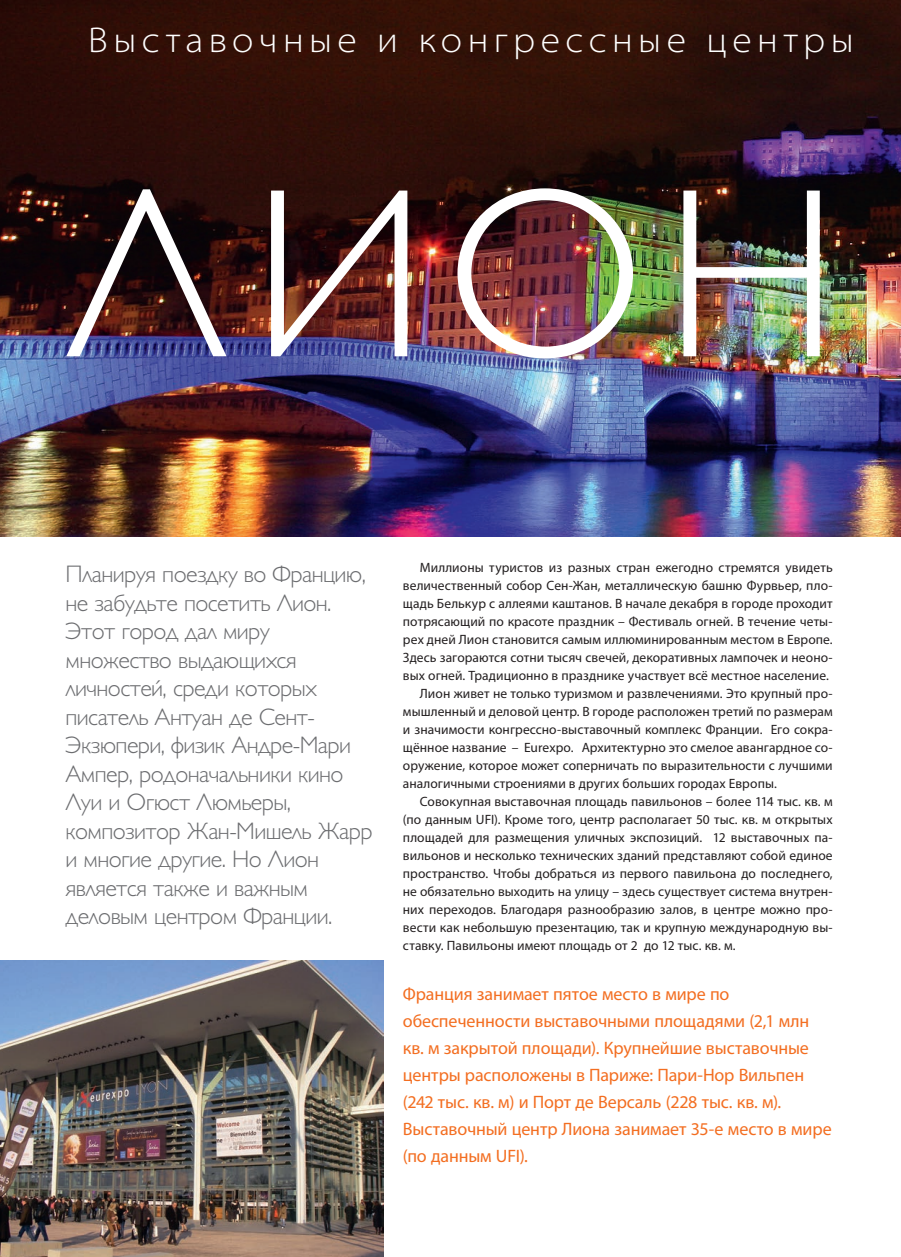
<style>
.page{position:relative;width:901px;height:1257px;background:#fff}
.page>*{position:absolute;margin:0;border:0;box-sizing:border-box;transform-origin:0 0}
.t1{font:243px "Gill Sans Light C";color:#fff}
.t2{font:300 semi-expanded 36px "Myriad Pro";letter-spacing:.15em;color:#fff}
.t3{font:24px/28.5px "Gill Sans Light C";letter-spacing:-.025em;color:#6c6d70}
.t4{font:18px/27px "Myriad Pro";letter-spacing:-.005em;color:#f36e21}
.t5{font:13.5px "Myriad Pro";letter-spacing:.005em;color:#231f20}
.s1{font-weight:700;font-stretch:semi-condensed}
</style>
<div class="page">
<img style="left:0;top:0;width:901px;height:536px">
<img style="left:0;top:960px;width:383px;height:297px">
<h2 class="t2" style="left:47px;top:26px;width:808px"><span class="s1">6</span> Выставочные и конгрессные центры</h2>
<h1 class="t1" style="left:65px;top:191px;width:775px">ЛИОН</h1>
<p class="t3" style="left:66px;top:562px;width:309px">Планируя поездку во Францию, не забудьте посетить Лион.<br>Этот город дал миру множество выдающихся личностей, среди которых писатель Антуан де Сент-<br>Экзюпери, физик Андре-Мари<br>Ампер, родоначальники кино<br>Луи и Огюст Люмьеры, композитор Жан-Мишель Жарр и многие другие. Но Лион является также и важным деловым центром Франции.</p>
<p class="t5" style="left:420px;top:563px;width:414px">Миллионы туристов из разных стран ежегодно стремятся увидеть</p>
<p class="t5" style="left:403px;top:581px;width:431px">величественный собор Сен-Жан, металлическую башню Фурвьер, пло-</p>
<p class="t5" style="left:403px;top:599px;width:431px">щадь Белькур с аллеями каштанов. В начале декабря в городе проходит</p>
<p class="t5" style="left:403px;top:617px;width:431px">потрясающий по красоте праздник – Фестиваль огней. В течение четы-</p>
<p class="t5" style="left:403px;top:635px;width:431px">рех дней Лион становится самым иллюминированным местом в Европе.</p>
<p class="t5" style="left:403px;top:653px;width:431px">Здесь загораются сотни тысяч свечей, декоративных лампочек и неоно-</p>
<p class="t5" style="left:403px;top:671px;width:427px">вых огней. Традиционно в празднике участвует всё местное население.</p>
<p class="t5" style="left:420px;top:689px;width:414px">Лион живет не только туризмом и развлечениями. Это крупный про-</p>
<p class="t5" style="left:403px;top:706px;width:431px">мышленный и деловой центр. В городе расположен третий по размерам</p>
<p class="t5" style="left:403px;top:724px;width:431px">и значимости конгрессно-выставочный комплекс Франции. Его сокра-</p>
<p class="t5" style="left:403px;top:742px;width:431px">щённое название – Eurexpo. Архитектурно это смелое авангардное со-</p>
<p class="t5" style="left:403px;top:760px;width:431px">оружение, которое может соперничать по выразительности с лучшими</p>
<p class="t5" style="left:403px;top:778px;width:375px">аналогичными строениями в других больших городах Европы.</p>
<p class="t5" style="left:420px;top:796px;width:414px">Совокупная выставочная площадь павильонов – более 114 тыс. кв. м</p>
<p class="t5" style="left:403px;top:814px;width:431px">(по данным UFI). Кроме того, центр располагает 50 тыс. кв. м открытых</p>
<p class="t5" style="left:403px;top:832px;width:431px">площадей для размещения уличных экспозиций. 12 выставочных па-</p>
<p class="t5" style="left:403px;top:850px;width:431px">вильонов и несколько технических зданий представляют собой единое</p>
<p class="t5" style="left:403px;top:868px;width:431px">пространство. Чтобы добраться из первого павильона до последнего,</p>
<p class="t5" style="left:403px;top:886px;width:431px">не обязательно выходить на улицу – здесь существует система внутрен-</p>
<p class="t5" style="left:403px;top:904px;width:431px">них переходов. Благодаря разнообразию залов, в центре можно про-</p>
<p class="t5" style="left:403px;top:922px;width:431px">вести как небольшую презентацию, так и крупную международную вы-</p>
<p class="t5" style="left:403px;top:940px;width:334px">ставку. Павильоны имеют площадь от 2 до 12 тыс. кв. м.</p>
<p class="t4" style="left:403px;top:982px;width:430px">Франция занимает пятое место в мире по обеспеченности выставочными площадями (2,1 млн кв. м закрытой площади). Крупнейшие выставочные центры расположены в Париже: Пари-Нор Вильпен (242 тыс. кв. м) и Порт де Версаль (228 тыс. кв. м).<br>Выставочный центр Лиона занимает 35-е место в мире (по данным UFI).</p>
</div>
